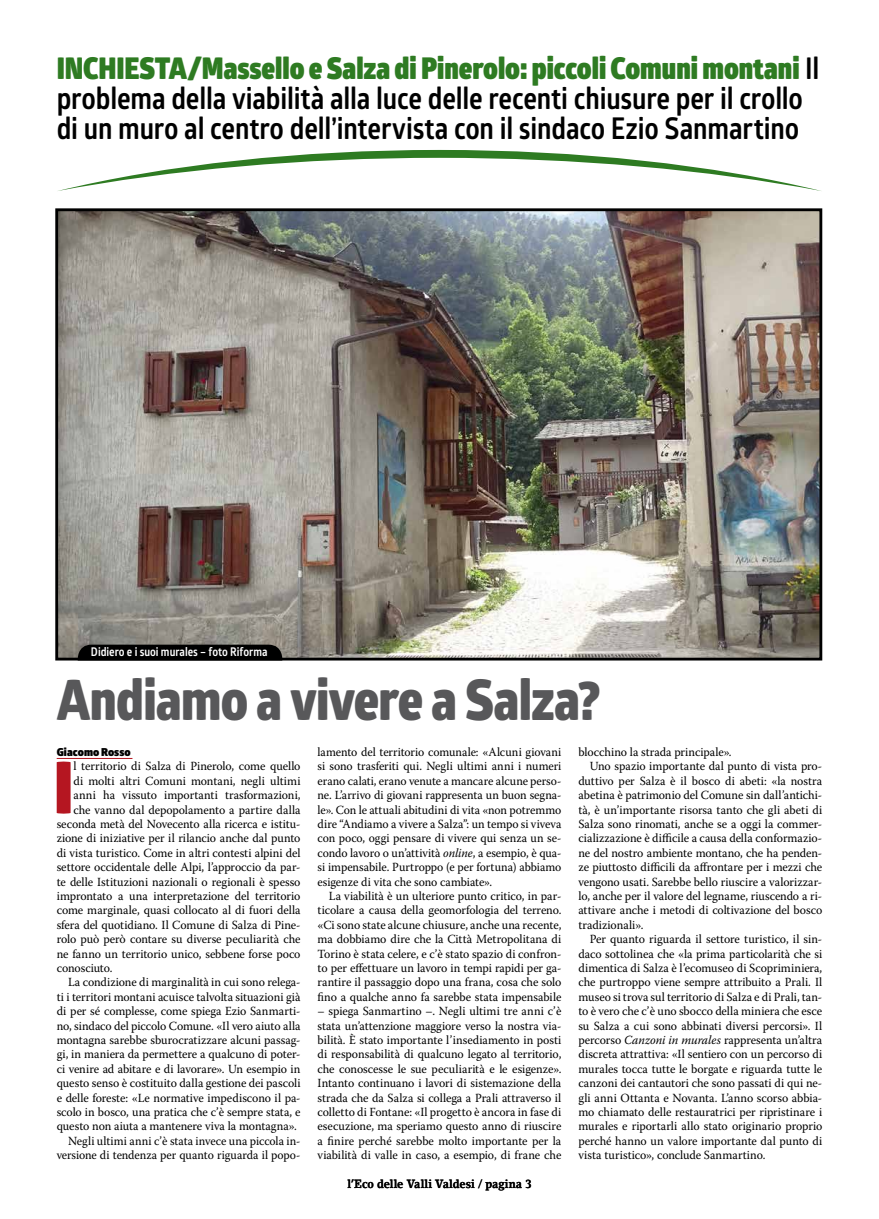
<style>
.page{position:relative;width:879px;height:1219px;background:#fff}
.page>*{position:absolute;margin:0;border:0;box-sizing:border-box;transform-origin:0 0}
.t1{font:900 72.4px "Glober";color:#b51621;scale:.88 1}
.t2{font:800 56px "Glober";letter-spacing:-.015em;color:#58585a;scale:.88 1}
.t3{font:700 30px/30px "Glober";letter-spacing:-.005em;color:#000;scale:.88 1}
.t4{font:12.4px/14.4px "Warnock Pro";color:#000;text-align:justify;scale:.96 1}
.t5{font:12.4px/14.4px "Warnock Pro";color:#000;text-align:justify;scale:.95 1}
.t6{font:700 12px "Glober";color:#fff;scale:.88 1}
.t7{font:700 12px "Lino Letter Std";letter-spacing:-.005em;color:#000;scale:.88 1}
.t8{font:900 11px "Glober";letter-spacing:.005em;color:#000}
.s1{font-weight:900;color:#2e7b22}
.s2{font-style:italic}
</style>
<div class="page">
<svg style="left:58px;top:150px;width:763px;height:41px"></svg>
<hr style="left:57px;top:758px;width:75px;height:1px;background:#b51621">
<img style="left:59px;top:212px;width:759px;height:444px">
<div style="left:55px;top:208px;width:767px;height:452px;border:3px solid #000"></div>
<div style="left:76px;top:645px;width:207px;height:15px;background:#000"></div>
<h3 class="t3" style="left:57px;top:53px;width:868px"><span class="s1">INCHIESTA/Massello e Salza di Pinerolo: piccoli Comuni montani</span> Il problema della viabilità alla luce delle recenti chiusure per il crollo di un muro al centro dell’intervista con il sindaco Ezio Sanmartino</h3>
<p class="t6" style="left:91px;top:644px;width:202px">Didiero e i suoi murales – foto Riforma</p>
<h2 class="t2" style="left:57px;top:658px;width:619px">Andiamo a vivere a Salza?</h2>
<p class="t8" style="left:57px;top:744px;width:75px">Giacomo Rosso</p>
<h1 class="t1" style="left:54px;top:732px;width:24px">I</h1>
<p class="t4" style="left:74px;top:759px;width:238px">l territorio di Salza di Pinerolo, come quello</p>
<p class="t4" style="left:74px;top:773px;width:238px">di molti altri Comuni montani, negli ultimi</p>
<p class="t4" style="left:74px;top:788px;width:238px">anni ha vissuto importanti trasformazioni,</p>
<p class="t4" style="left:74px;top:802px;width:238px">che vanno dal depopolamento a partire dalla</p>
<p class="t4" style="left:57px;top:817px;width:255px">seconda metà del Novecento alla ricerca e istitu-</p>
<p class="t4" style="left:57px;top:831px;width:255px">zione di iniziative per il rilancio anche dal punto</p>
<p class="t4" style="left:57px;top:845px;width:255px">di vista turistico. Come in altri contesti alpini del</p>
<p class="t4" style="left:57px;top:860px;width:255px">settore occidentale delle Alpi, l’approccio da par-</p>
<p class="t4" style="left:57px;top:874px;width:255px">te delle Istituzioni nazionali o regionali è spesso</p>
<p class="t4" style="left:57px;top:889px;width:255px">improntato a una interpretazione del territorio</p>
<p class="t4" style="left:57px;top:903px;width:255px">come marginale, quasi collocato al di fuori della</p>
<p class="t4" style="left:57px;top:917px;width:255px">sfera del quotidiano. Il Comune di Salza di Pine-</p>
<p class="t4" style="left:57px;top:932px;width:255px">rolo può però contare su diverse peculiarità che</p>
<p class="t4" style="left:57px;top:946px;width:255px">ne fanno un territorio unico, sebbene forse poco</p>
<p class="t4" style="left:57px;top:961px;width:60px">conosciuto.</p>
<p class="t4" style="left:68px;top:975px;width:244px">La condizione di marginalità in cui sono relega-</p>
<p class="t4" style="left:57px;top:989px;width:255px">ti i territori montani acuisce talvolta situazioni già</p>
<p class="t4" style="left:57px;top:1004px;width:255px">di per sé complesse, come spiega Ezio Sanmarti-</p>
<p class="t4" style="left:57px;top:1018px;width:255px">no, sindaco del piccolo Comune. «Il vero aiuto alla</p>
<p class="t4" style="left:57px;top:1033px;width:255px">montagna sarebbe sburocratizzare alcuni passag-</p>
<p class="t4" style="left:57px;top:1047px;width:255px">gi, in maniera da permettere a qualcuno di poter-</p>
<p class="t4" style="left:57px;top:1061px;width:255px">ci venire ad abitare e di lavorare». Un esempio in</p>
<p class="t4" style="left:57px;top:1076px;width:255px">questo senso è costituito dalla gestione dei pascoli</p>
<p class="t4" style="left:57px;top:1090px;width:255px">e delle foreste: «Le normative impediscono il pa-</p>
<p class="t4" style="left:57px;top:1105px;width:255px">scolo in bosco, una pratica che c’è sempre stata, e</p>
<p class="t4" style="left:57px;top:1119px;width:251px">questo non aiuta a mantenere viva la montagna».</p>
<p class="t5" style="left:68px;top:1133px;width:246px">Negli ultimi anni c’è stata invece una piccola in-</p>
<p class="t5" style="left:57px;top:1148px;width:258px">versione di tendenza per quanto riguarda il popo-</p>
<p class="t5" style="left:317px;top:745px;width:258px">lamento del territorio comunale: «Alcuni giovani si sono trasferiti qui. Negli ultimi anni i numeri erano calati, erano venute a mancare alcune perso&shy;ne. L’arrivo di giovani rappresenta un buon segna&shy;le». Con le attuali abitudini di vita «non potremmo dire “Andiamo a vivere a Salza”: un tempo si viveva con poco, oggi pensare di vivere qui senza un se&shy;condo lavoro o un’attività <span class="s2">online</span>, a esempio, è qua&shy;si impensabile. Purtroppo (e per fortuna) abbiamo esigenze di vita che sono cambiate».</p>
<p class="t4" style="left:317px;top:889px;width:255px;text-indent:11px">La viabilità è un ulteriore punto critico, in par&shy;ticolare a causa della geomorfologia del terreno. «Ci sono state alcune chiusure, anche una recente, ma dobbiamo dire che la Città Metropolitana di Torino è stata celere, e c’è stato spazio di confron&shy;to per effettuare un lavoro in tempi rapidi per ga&shy;rantire il passaggio dopo una frana, cosa che solo fino a qualche anno fa sarebbe stata impensabile</p>
<p class="t4" style="left:317px;top:1004px;width:255px">– spiega Sanmartino –. Negli ultimi tre anni c’è stata un’attenzione maggiore verso la nostra via&shy;bilità. È stato importante l’insediamento in posti di responsabilità di qualcuno legato al territorio, che conoscesse le sue peculiarità e le esigenze».<br>Intanto continuano i lavori di sistemazione della strada che da Salza si collega a Prali attraverso il colletto di Fontane: «Il progetto è ancora in fase di esecuzione, ma speriamo questo anno di riuscire a finire perché sarebbe molto importante per la viabilità di valle in caso, a esempio, di frane che</p>
<p class="t7" style="left:347px;top:1176px;width:211px">l’Eco delle Valli Valdesi / pagina 3</p>
<p class="t4" style="left:578px;top:744px;width:161px">blocchino la strada principale».</p>
<p class="t4" style="left:590px;top:759px;width:244px">Uno spazio importante dal punto di vista pro-</p>
<p class="t4" style="left:578px;top:773px;width:255px">duttivo per Salza è il bosco di abeti: «la nostra</p>
<p class="t4" style="left:578px;top:788px;width:255px">abetina è patrimonio del Comune sin dall’antichi-</p>
<p class="t4" style="left:578px;top:802px;width:255px">tà, è un’importante risorsa tanto che gli abeti di</p>
<p class="t4" style="left:578px;top:817px;width:255px">Salza sono rinomati, anche se a oggi la commer-</p>
<p class="t4" style="left:578px;top:831px;width:255px">cializzazione è difficile a causa della conformazio-</p>
<p class="t4" style="left:578px;top:845px;width:255px">ne del nostro ambiente montano, che ha penden-</p>
<p class="t4" style="left:578px;top:860px;width:255px">ze piuttosto difficili da affrontare per i mezzi che</p>
<p class="t4" style="left:578px;top:874px;width:255px">vengono usati. Sarebbe bello riuscire a valorizzar-</p>
<p class="t4" style="left:578px;top:889px;width:255px">lo, anche per il valore del legname, riuscendo a ri-</p>
<p class="t4" style="left:578px;top:903px;width:255px">attivare anche i metodi di coltivazione del bosco</p>
<p class="t4" style="left:578px;top:917px;width:69px">tradizionali».</p>
<p class="t4" style="left:590px;top:932px;width:244px">Per quanto riguarda il settore turistico, il sin-</p>
<p class="t4" style="left:578px;top:946px;width:255px">daco sottolinea che «la prima particolarità che si</p>
<p class="t4" style="left:578px;top:961px;width:255px">dimentica di Salza è l’ecomuseo di Scopriminiera,</p>
<p class="t4" style="left:578px;top:975px;width:255px">che purtroppo viene sempre attribuito a Prali. Il</p>
<p class="t4" style="left:578px;top:989px;width:255px">museo si trova sul territorio di Salza e di Prali, tan-</p>
<p class="t4" style="left:578px;top:1004px;width:255px">to è vero che c’è uno sbocco della miniera che esce</p>
<p class="t4" style="left:578px;top:1018px;width:255px">su Salza a cui sono abbinati diversi percorsi». Il</p>
<p class="t4" style="left:578px;top:1033px;width:255px">percorso <span class="s2">Canzoni in murales</span> rappresenta un’altra</p>
<p class="t4" style="left:578px;top:1047px;width:255px">discreta attrattiva: «Il sentiero con un percorso di</p>
<p class="t4" style="left:578px;top:1061px;width:255px">murales tocca tutte le borgate e riguarda tutte le</p>
<p class="t4" style="left:578px;top:1076px;width:255px">canzoni dei cantautori che sono passati di qui ne-</p>
<p class="t4" style="left:578px;top:1090px;width:255px">gli anni Ottanta e Novanta. L’anno scorso abbia-</p>
<p class="t4" style="left:578px;top:1105px;width:255px">mo chiamato delle restauratrici per ripristinare i</p>
<p class="t4" style="left:578px;top:1119px;width:255px">murales e riportarli allo stato originario proprio</p>
<p class="t4" style="left:578px;top:1133px;width:255px">perché hanno un valore importante dal punto di</p>
<p class="t4" style="left:578px;top:1148px;width:196px">vista turistico», conclude Sanmartino.</p>
</div>
